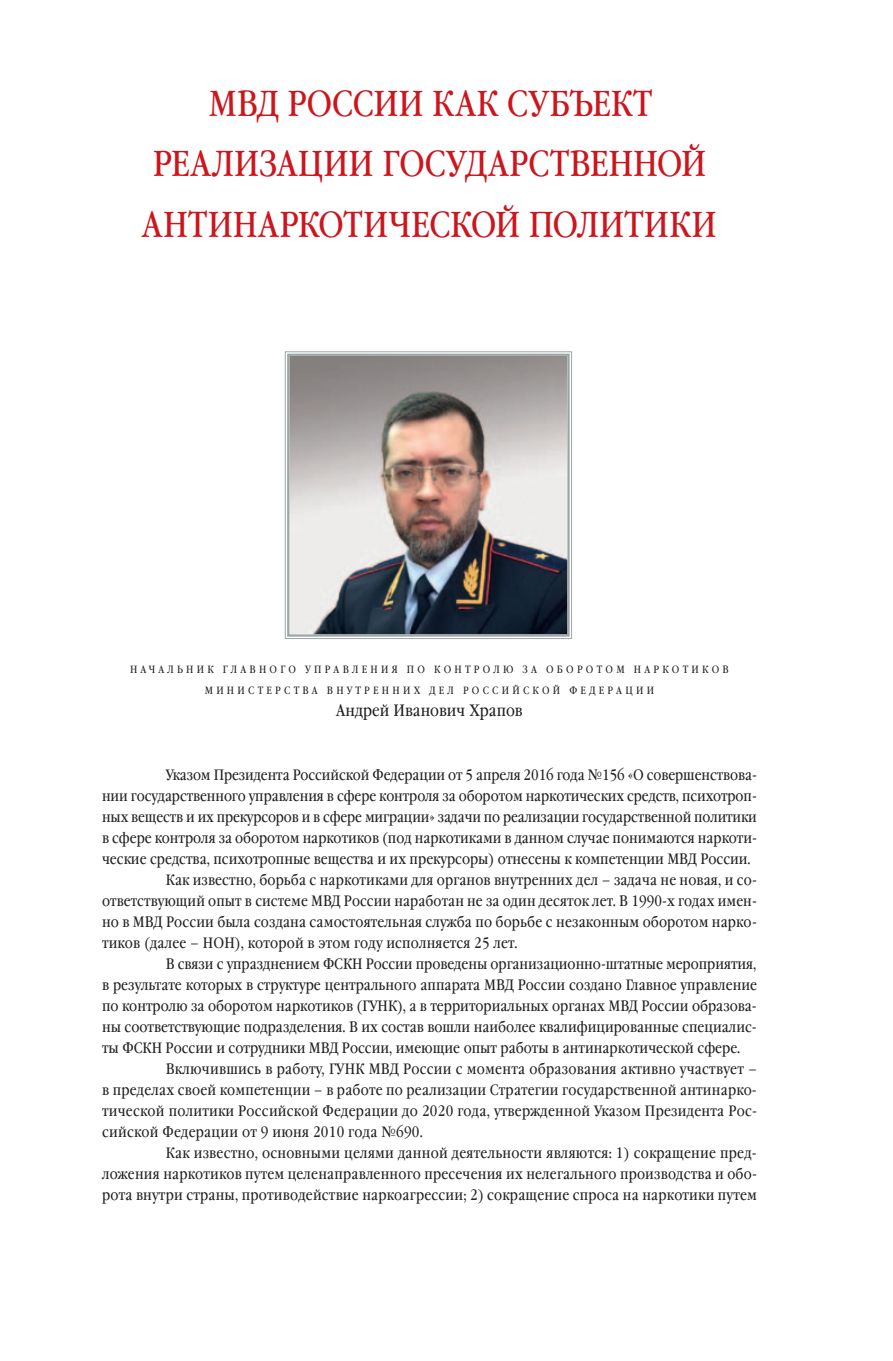
<style>
.page{position:relative;width:893px;height:1361px;background:#fff}
.page>*{position:absolute;margin:0;border:0;box-sizing:border-box;transform-origin:0 0}
.t1{font:36px "Garamond Narrow Book FS";letter-spacing:-.01em;color:#cd151d}
.t2{font:16.5px "Garamond Narrow Book FS";color:#231f20}
.t3{font:15px "Garamond Narrow Book FS";color:#231f20}
.t4{font:10.5px "Garamond Narrow Book FS";color:#231f20}
</style>
<div class="page">
<img style="left:285px;top:351px;width:287px;height:288px">
<div style="left:287px;top:354px;width:283px;height:283px;border:2px solid #9ea7a7"></div>
<h1 class="t1" style="left:208px;top:81px;width:122px">МВД России</h1>
<h1 class="t1" style="left:432px;top:81px;width:23px">как</h1>
<h1 class="t1" style="left:507px;top:81px;width:106px">субъект</h1>
<h1 class="t1" style="left:153px;top:141px;width:23px">реализации</h1>
<h1 class="t1" style="left:382px;top:141px;width:23px">государственной</h1>
<h1 class="t1" style="left:142px;top:201px;width:24px">антинаркотической</h1>
<h1 class="t1" style="left:529px;top:201px;width:25px">политики</h1>
<p class="t4" style="left:130px;top:662px;width:11px">начальник</p>
<p class="t4" style="left:223px;top:662px;width:19px">Г лавного</p>
<p class="t4" style="left:305px;top:662px;width:11px">управления</p>
<p class="t4" style="left:407px;top:662px;width:10px">по</p>
<p class="t4" style="left:434px;top:662px;width:11px">контролю</p>
<p class="t4" style="left:522px;top:662px;width:9px">за</p>
<p class="t4" style="left:546px;top:662px;width:11px">оборотом</p>
<p class="t4" style="left:634px;top:662px;width:11px">наркотиков</p>
<p class="t4" style="left:205px;top:683px;width:22px">М инистерства</p>
<p class="t4" style="left:327px;top:683px;width:11px">внутренних</p>
<p class="t4" style="left:429px;top:683px;width:10px">дел</p>
<p class="t4" style="left:463px;top:683px;width:20px">Р оссийской</p>
<p class="t4" style="left:569px;top:683px;width:22px">Ф едерации</p>
<p class="t2" style="left:336px;top:700px;width:188px">Андрей Иванович Храпов</p>
<p class="t3" style="left:166px;top:765px;width:592px">Указом Президента Российской Федерации от 5 апреля 2016 года №156 «О совершенствова-</p>
<p class="t3" style="left:102px;top:786px;width:656px">нии государственного управления в сфере контроля за оборотом наркотических средств, психотроп-</p>
<p class="t3" style="left:102px;top:807px;width:656px">ных веществ и их прекурсоров и в сфере миграции» задачи по реализации государственной политики</p>
<p class="t3" style="left:102px;top:828px;width:656px">в сфере контроля за оборотом наркотиков (под наркотиками в данном случае понимаются наркоти-</p>
<p class="t3" style="left:102px;top:849px;width:650px">ческие средства, психотропные вещества и их прекурсоры) отнесены к компетенции МВД России.</p>
<p class="t3" style="left:166px;top:870px;width:593px">Как известно, борьба с наркотиками для органов внутренних дел – задача не новая, и со-</p>
<p class="t3" style="left:102px;top:891px;width:656px">ответствующий опыт в системе МВД России наработан не за один десяток лет. В 1990-х годах имен-</p>
<p class="t3" style="left:102px;top:912px;width:656px">но в МВД России была создана самостоятельная служба по борьбе с незаконным оборотом нарко-</p>
<p class="t3" style="left:102px;top:933px;width:417px">тиков (далее – НОН), которой в этом году исполняется 25 лет.</p>
<p class="t3" style="left:166px;top:954px;width:592px">В связи с упразднением ФСКН России проведены организационно-штатные мероприятия,</p>
<p class="t3" style="left:102px;top:975px;width:657px">в результате которых в структуре центрального аппарата МВД России создано Главное управление</p>
<p class="t3" style="left:102px;top:996px;width:656px">по контролю за оборотом наркотиков (ГУНК), а в территориальных органах МВД России образова-</p>
<p class="t3" style="left:102px;top:1017px;width:656px">ны соответствующие подразделения. В их состав вошли наиболее квалифицированные специалис-</p>
<p class="t3" style="left:102px;top:1038px;width:640px">ты ФСКН России и сотрудники МВД России, имеющие опыт работы в антинаркотической сфере.</p>
<p class="t3" style="left:166px;top:1059px;width:593px">Включившись в работу, ГУНК МВД России с момента образования активно участвует –</p>
<p class="t3" style="left:102px;top:1080px;width:656px">в пределах своей компетенции – в работе по реализации Стратегии государственной антинарко-</p>
<p class="t3" style="left:102px;top:1101px;width:656px">тической политики Российской Федерации до 2020 года, утвержденной Указом Президента Рос-</p>
<p class="t3" style="left:102px;top:1122px;width:322px">сийской Федерации от 9 июня 2010 года №690.</p>
<p class="t3" style="left:166px;top:1143px;width:593px">Как известно, основными целями данной деятельности являются: 1) сокращение пред-</p>
<p class="t3" style="left:102px;top:1164px;width:656px">ложения наркотиков путем целенаправленного пресечения их нелегального производства и обо-</p>
<p class="t3" style="left:102px;top:1185px;width:656px">рота внутри страны, противодействие наркоагрессии; 2) сокращение спроса на наркотики путем</p>
</div>
